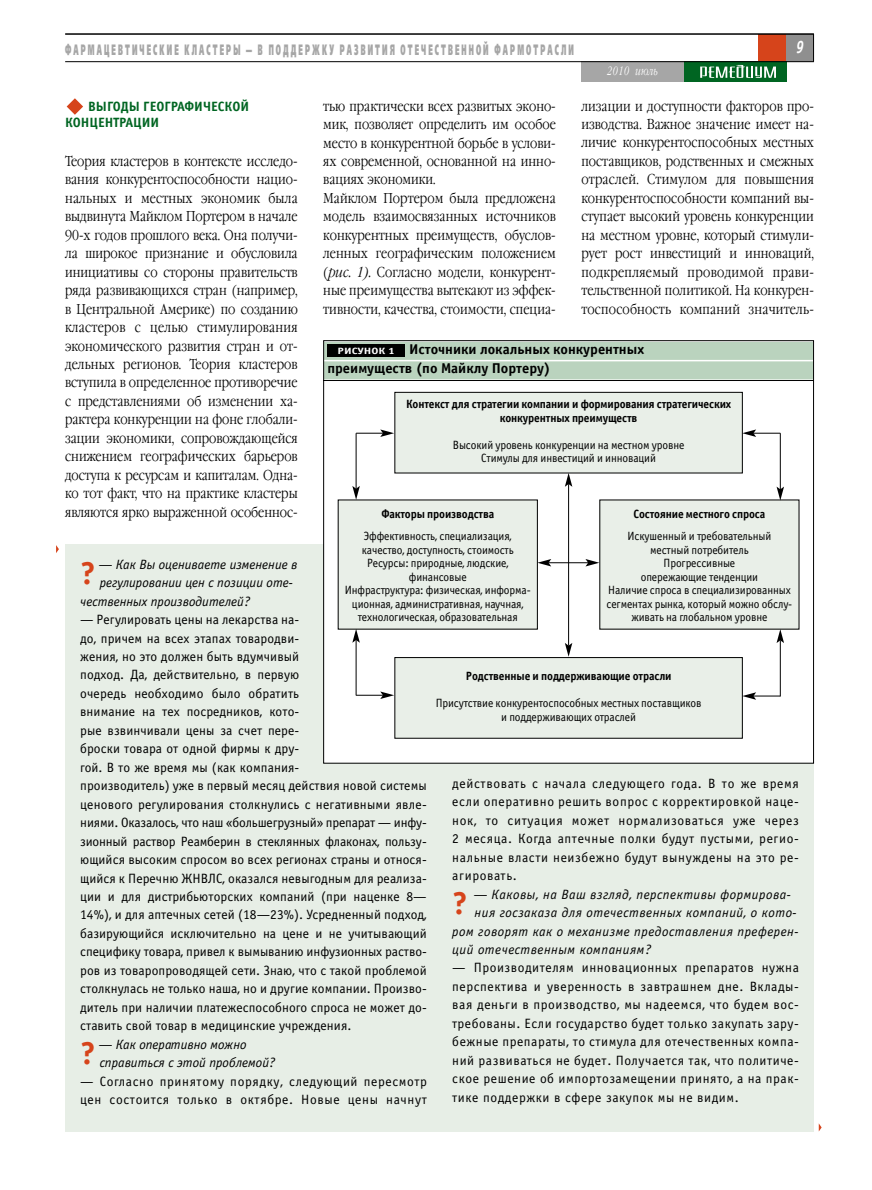
<style>
.page{position:relative;width:872px;height:1190px;background:#fff}
.page>*{position:absolute;margin:0;border:0;box-sizing:border-box;transform-origin:0 0}
.t1{font:700 31.65px "Officina Sans C";color:#d6441b}
.t2{font:italic 700 18px "Officina Sans C";color:#fff;scale:.78 1}
.t3{font:15px "Free Set Black C";letter-spacing:.335em;color:#a6a6a6;scale:.42 1}
.t4{font:300 14.25px/18.5px "Garamond Narrow C";letter-spacing:.005em;color:#000;text-align:justify}
.t5{font:700 14.25px/19.5px "Officina Sans C";color:#000}
.t6{font:13.5px/18.5px "Officina Sans C";letter-spacing:.005em;color:#000;text-align:justify}
.t7{font:italic 13.5px "Officina Sans C";letter-spacing:.035em;color:#000}
.t8{font:italic 13.5px/18.5px "Officina Sans C";color:#000}
.t9{font:13.5px/18.5px "Officina Sans C";letter-spacing:.045em;color:#000}
.t10{font:700 13.5px/16.4px "Officina Sans C";color:#006522}
.t11{font:12px/13.5px "Officina Sans C";letter-spacing:-.01em;color:#000;text-align:center;scale:.95 1}
.t12{font:700 12px/13.5px "Officina Sans C";letter-spacing:-.01em;color:#000;text-align:center;scale:.95 1}
.t13{font:italic 300 12px "Garamond Narrow C";letter-spacing:.015em;color:#fff;scale:.87 1}
.t14{font:700 9.15px "Officina Sans C";color:#fff;scale:1.3 1}
.s1{font-style:italic}
</style>
<div class="page">
<div style="left:758px;top:34px;width:28px;height:28px;background:#d6441b"></div>
<div style="left:786px;top:34px;width:27px;height:28px;background:#8f8f8f"></div>
<div style="left:581px;top:62px;width:102px;height:20px;background:#a6a6a6"></div>
<svg style="left:813px;top:34px;width:1px;height:28px"></svg>
<hr style="left:65px;top:33px;width:748px;height:2px;background:#000">
<div style="left:683px;top:62px;width:103px;height:20px;background:#006522"></div>
<svg style="left:700px;top:65px;width:76px;height:13px"></svg>
<hr style="left:65px;top:61px;width:748px;height:1px;background:#000">
<svg style="left:67px;top:98px;width:16px;height:17px"></svg>
<div style="left:65px;top:544px;width:748px;height:587px;background:#e7eee6"></div>
<svg style="left:323px;top:340px;width:491px;height:424px"></svg>
<div style="left:395px;top:392px;width:347px;height:81px;background:#e9efe8"></div>
<div style="left:394px;top:392px;width:348px;height:81px;border:1px solid #000"></div>
<div style="left:395px;top:657px;width:347px;height:81px;background:#e9efe8"></div>
<div style="left:394px;top:657px;width:348px;height:81px;border:1px solid #000"></div>
<div style="left:338px;top:500px;width:199px;height:129px;background:#e9efe8"></div>
<div style="left:599px;top:500px;width:200px;height:129px;background:#e9efe8"></div>
<hr style="left:568px;top:484px;width:1px;height:161px;background:#000">
<svg style="left:565px;top:473px;width:7px;height:14px"></svg>
<svg style="left:565px;top:643px;width:7px;height:13px"></svg>
<hr style="left:548px;top:562px;width:40px;height:1px;background:#000">
<svg style="left:537px;top:559px;width:14px;height:7px"></svg>
<svg style="left:585px;top:559px;width:14px;height:7px"></svg>
<hr style="left:356px;top:433px;width:1px;height:55px;background:#000">
<svg style="left:352px;top:486px;width:8px;height:14px"></svg>
<svg style="left:356px;top:429px;width:38px;height:8px"></svg>
<svg style="left:356px;top:691px;width:38px;height:8px"></svg>
<hr style="left:356px;top:640px;width:1px;height:55px;background:#000">
<svg style="left:352px;top:629px;width:8px;height:13px"></svg>
<svg style="left:742px;top:429px;width:38px;height:8px"></svg>
<hr style="left:779px;top:433px;width:1px;height:56px;background:#000">
<svg style="left:776px;top:486px;width:8px;height:14px"></svg>
<svg style="left:742px;top:692px;width:38px;height:8px"></svg>
<hr style="left:779px;top:640px;width:1px;height:56px;background:#000">
<svg style="left:776px;top:629px;width:8px;height:14px"></svg>
<svg style="left:56px;top:545px;width:3px;height:8px"></svg>
<svg style="left:818px;top:1123px;width:3px;height:8px"></svg>
<p class="t3" style="left:65px;top:44px;width:1212px">ФАРМАЦЕВТИЧЕСКИЕ КЛАСТЕРЫ — В ПОДДЕРЖКУ РАЗВИТИЯ ОТЕЧЕСТВЕННОЙ ФАРМОТРАСЛИ</p>
<p class="t13" style="left:607px;top:66px;width:60px">2010 июль</p>
<h2 class="t2" style="left:796px;top:41px;width:12px">9</h2>
<p class="t10" style="left:65px;top:100px;width:185px;text-indent:23px">ВЫГОДЫ ГЕОГРАФИЧЕСКОЙ<br>КОНЦЕНТРАЦИИ</p>
<p class="t4" style="left:65px;top:153px;width:234px">Теория кластеров в контексте исследо&shy;вания конкурентоспособности нацио&shy;нальных и местных экономик была выдвинута Майклом Портером в начале 90-х годов прошлого века. Она получи&shy;ла широкое признание и обусловила инициативы со стороны правительств ряда развивающихся стран (например, в Центральной Америке) по созданию кластеров с целью стимулирования экономического развития стран и от&shy;дельных регионов. Теория кластеров вступила в определенное противоречие с представлениями об изменении ха&shy;рактера конкуренции на фоне глобали&shy;зации экономики, сопровождающейся снижением географических барьеров доступа к ресурсам и капиталам. Одна&shy;ко тот факт, что на практике кластеры являются ярко выраженной особеннос-</p>
<p class="t4" style="left:323px;top:98px;width:234px;text-align:left">тью практически всех развитых эконо&shy;мик, позволяет определить им особое место в конкурентной борьбе в услови&shy;ях современной, основанной на инно&shy;вациях экономики.<br>Майклом Портером была предложена модель взаимосвязанных источников конкурентных преимуществ, обуслов&shy;ленных географическим положением (<span class="s1">рис. 1).</span> Согласно модели, конкурент&shy;ные преимущества вытекают из эффек&shy;тивности, качества, стоимости, специа-</p>
<p class="t4" style="left:581px;top:98px;width:234px">лизации и доступности факторов про&shy;изводства. Важное значение имеет на&shy;личие конкурентоспособных местных поставщиков, родственных и смежных отраслей. Стимулом для повышения конкурентоспособности компаний вы&shy;ступает высокий уровень конкуренции на местном уровне, который стимули&shy;рует рост инвестиций и инноваций, подкрепляемый проводимой прави&shy;тельственной политикой. На конкурен&shy;тоспособность компаний значитель-</p>
<p class="t5" style="left:327px;top:341px;width:318px;text-indent:82px">Источники локальных конкурентных преимуществ (по Майклу Портеру)</p>
<p class="t14" style="left:337px;top:348px;width:46px">РИСУНОК 1</p>
<p class="t12" style="left:406px;top:399px;width:343px">Контекст для стратегии компании и формирования стратегических конкурентных преимуществ</p>
<p class="t11" style="left:453px;top:439px;width:245px">Высокий уровень конкуренции на местном уровне<br>Стимулы для инвестиций и инноваций</p>
<p class="t12" style="left:381px;top:508px;width:120px">Факторы производства</p>
<p class="t11" style="left:345px;top:530px;width:197px">Эффективность, специализация, качество, доступность, стоимость<br>Ресурсы: природные, людские, финансовые<br>Инфраструктура: физическая, информа&shy;ционная, административная, научная, технологическая, образовательная</p>
<p class="t12" style="left:633px;top:508px;width:140px">Состояние местного спроса</p>
<p class="t11" style="left:606px;top:530px;width:197px">Искушенный и требовательный местный потребитель<br>Прогрессивные<br>опережающие тенденции<br>Наличие спроса в специализированных сегментах рынка, который можно обслу&shy;живать на глобальном уровне</p>
<p class="t8" style="left:99px;top:556px;width:200px">— Как Вы оцениваете изменение в</p>
<p class="t8" style="left:100px;top:575px;width:195px">регулировании цен с позиции оте-</p>
<p class="t8" style="left:80px;top:593px;width:171px">чественных производителей?</p>
<p class="t6" style="left:80px;top:611px;width:348px;text-align:left">— Регулировать цены на лекарства на-<br>до, причем на всех этапах товародви-<br>жения, но это должен быть вдумчивый<br>подход. Да, действительно, в первую<br>очередь необходимо было обратить<br>внимание на тех посредников, кото-<br>рые взвинчивали цены за счет пере-<br>броски товара от одной фирмы к дру-<br>гой. В то же время мы (как компания-<br>производитель) уже в первый месяц действия новой системы ценового регулирования столкнулись с негативными явле&shy;ниями. Оказалось, что наш «большегрузный» препарат — инфу&shy;зионный раствор Реамберин в стеклянных флаконах, пользу&shy;ющийся высоким спросом во всех регионах страны и относя&shy;щийся к Перечню ЖНВЛС, оказался невыгодным для реализа&shy;ции и для дистрибьюторских компаний (при наценке 8— 14%), и для аптечных сетей (18—23%). Усредненный подход, базирующийся исключительно на цене и не учитывающий специфику товара, привел к вымыванию инфузионных раство&shy;ров из товаропроводящей сети. Знаю, что с такой проблемой столкнулась не только наша, но и другие компании. Произво&shy;дитель при наличии платежеспособного спроса не может до&shy;ставить свой товар в медицинские учреждения.</p>
<p class="t8" style="left:99px;top:1036px;width:178px">— Как оперативно можно справиться с этой проблемой?</p>
<p class="t9" style="left:80px;top:1073px;width:348px">— Согласно принятому порядку, следующий пересмотр цен состоится только в октябре. Новые цены начнут</p>
<h1 class="t1" style="left:80px;top:562px;width:17px">?</h1>
<p class="t12" style="left:465px;top:670px;width:218px">Родственные и поддерживающие отрасли</p>
<p class="t11" style="left:435px;top:697px;width:281px">Присутствие конкурентоспособных местных поставщиков и поддерживающих отраслей</p>
<p class="t6" style="left:452px;top:775px;width:348px">действовать с начала следующего года. В то же время если оперативно решить вопрос с корректировкой наце&shy;нок, то ситуация может нормализоваться уже через 2 месяца. Когда аптечные полки будут пустыми, регио&shy;нальные власти неизбежно будут вынуждены на это ре&shy;агировать.</p>
<p class="t7" style="left:473px;top:889px;width:318px">— Каковы, на Ваш взгляд, перспективы формирова-</p>
<p class="t7" style="left:474px;top:907px;width:323px">ния госзаказа для отечественных компаний, о кото-</p>
<p class="t7" style="left:452px;top:926px;width:348px">ром говорят как о механизме предоставления преферен-</p>
<p class="t7" style="left:452px;top:944px;width:200px">ций отечественным компаниям?</p>
<p class="t6" style="left:452px;top:960px;width:348px">— Производителям инновационных препаратов нужна перспектива и уверенность в завтрашнем дне. Вклады&shy;вая деньги в производство, мы надеемся, что будем вос&shy;требованы. Если государство будет только закупать зару&shy;бежные препараты, то стимула для отечественных компа&shy;ний развиваться не будет. Получается так, что политиче&shy;ское решение об импортозамещении принято, а на прак&shy;тике поддержки в сфере закупок мы не видим.</p>
<h1 class="t1" style="left:452px;top:892px;width:17px">?</h1>
<h1 class="t1" style="left:80px;top:1042px;width:17px">?</h1>
</div>
